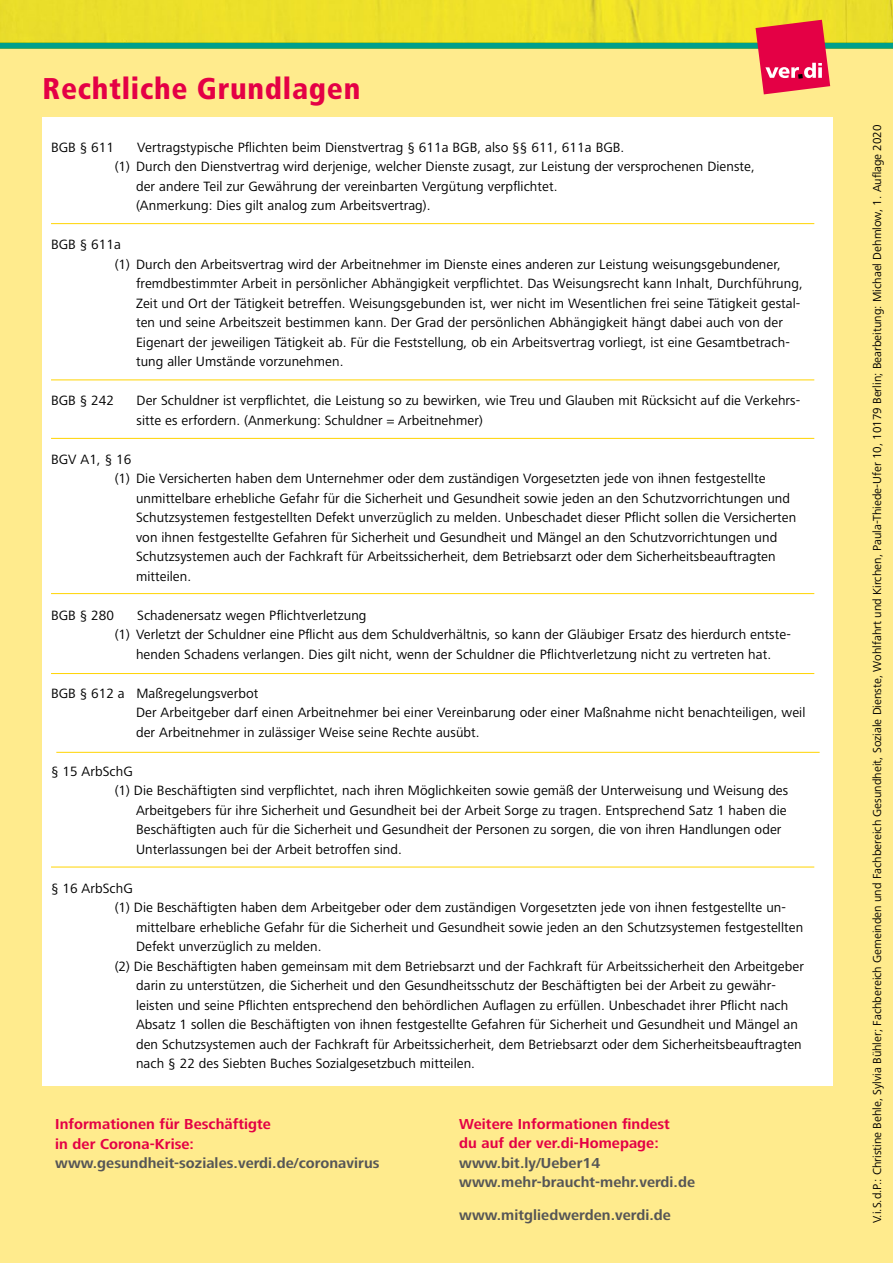
<style>
.page{position:relative;width:893px;height:1263px;background:#fff}
.page>*{position:absolute;margin:0;border:0;box-sizing:border-box;transform-origin:0 0}
.t1{font:900 condensed 30px "Frutiger";letter-spacing:.025em;color:#e40045}
.t2{font:700 15px/19.5px "Frutiger Next LT";letter-spacing:.005em;color:#565656}
.t3{font:700 15px/19.5px "Frutiger Next LT";letter-spacing:.005em;color:#e40045}
.t4{font:13.95px/19.5px "Frutiger Next LT";letter-spacing:.005em;color:#000}
.t5{font:12px "Frutiger Next LT";color:#000}
</style>
<div class="page">
<div style="left:0;top:48px;width:893px;height:1215px;background:#ffeb8d"></div>
<div style="left:0;top:0;width:893px;height:43px;background:#ede02a"></div>
<div style="left:0;top:43px;width:893px;height:6px;background:#009f8b"></div>
<div style="left:43px;top:117px;width:790px;height:969px;background:#fff"></div>
<hr style="left:51px;top:223px;width:763px;height:1px;background:#ffd400">
<hr style="left:51px;top:379px;width:763px;height:1px;background:#ffd400">
<hr style="left:51px;top:438px;width:763px;height:1px;background:#ffd400">
<hr style="left:51px;top:593px;width:763px;height:1px;background:#ffd400">
<hr style="left:51px;top:673px;width:763px;height:1px;background:#ffd400">
<svg style="left:755px;top:20px;width:75px;height:74px;background:#e63c56"></svg>
<hr style="left:56px;top:752px;width:764px;height:1px;background:#ffd400">
<hr style="left:51px;top:867px;width:763px;height:1px;background:#ffd400">
<h1 class="t1" style="left:43px;top:70px;width:319px">Rechtliche Grundlagen</h1>
<p class="t4" style="left:51px;top:137px;width:65px">BGB § 611</p>
<p class="t4" style="left:137px;top:137px;width:489px">Vertragstypische Pflichten beim Dienstvertrag § 611a BGB, also §§ 611, 611a BGB.</p>
<p class="t4" style="left:115px;top:157px;width:642px">(1) Durch den Dienstvertrag wird derjenige, welcher Dienste zusagt, zur Leistung der versprochenen Dienste,</p>
<p class="t4" style="left:136px;top:176px;width:423px">der andere Teil zur Gewährung der vereinbarten Vergütung verpflichtet.</p>
<p class="t4" style="left:136px;top:196px;width:296px">(Anmerkung: Dies gilt analog zum Arbeitsvertrag).</p>
<p class="t4" style="left:51px;top:235px;width:71px">BGB § 611a</p>
<p class="t4" style="left:115px;top:254px;width:668px">(1) Durch den Arbeitsvertrag wird der Arbeitnehmer im Dienste eines anderen zur Leistung weisungsgebundener,</p>
<p class="t4" style="left:136px;top:274px;width:668px">fremdbestimmter Arbeit in persönlicher Abhängigkeit verpflichtet. Das Weisungsrecht kann Inhalt, Durchführung,</p>
<p class="t4" style="left:136px;top:293px;width:666px">Zeit und Ort der Tätigkeit betreffen. Weisungsgebunden ist, wer nicht im Wesentlichen frei seine Tätigkeit gestal-</p>
<p class="t4" style="left:136px;top:313px;width:648px">ten und seine Arbeitszeit bestimmen kann. Der Grad der persönlichen Abhängigkeit hängt dabei auch von der</p>
<p class="t4" style="left:136px;top:332px;width:655px">Eigenart der jeweiligen Tätigkeit ab. Für die Feststellung, ob ein Arbeitsvertrag vorliegt, ist eine Gesamtbetrach-</p>
<p class="t4" style="left:136px;top:352px;width:209px">tung aller Umstände vorzunehmen.</p>
<p class="t4" style="left:51px;top:391px;width:65px">BGB § 242</p>
<p class="t4" style="left:137px;top:391px;width:665px">Der Schuldner ist verpflichtet, die Leistung so zu bewirken, wie Treu und Glauben mit Rücksicht auf die Verkehrs&shy;sitte es erfordern. (Anmerkung: Schuldner = Arbeitnehmer)</p>
<p class="t4" style="left:51px;top:449px;width:82px">BGV A1, § 16</p>
<p class="t4" style="left:115px;top:469px;width:652px">(1) Die Versicherten haben dem Unternehmer oder dem zuständigen Vorgesetzten jede von ihnen festgestellte</p>
<p class="t4" style="left:136px;top:488px;width:655px">unmittelbare erhebliche Gefahr für die Sicherheit und Gesundheit sowie jeden an den Schutzvorrichtungen und</p>
<p class="t4" style="left:136px;top:508px;width:662px">Schutzsystemen festgestellten Defekt unverzüglich zu melden. Unbeschadet dieser Pflicht sollen die Versicherten</p>
<p class="t4" style="left:136px;top:527px;width:643px">von ihnen festgestellte Gefahren für Sicherheit und Gesundheit und Mängel an den Schutzvorrichtungen und</p>
<p class="t4" style="left:136px;top:547px;width:641px">Schutzsystemen auch der Fachkraft für Arbeitssicherheit, dem Betriebsarzt oder dem Sicherheitsbeauftragten</p>
<p class="t4" style="left:136px;top:566px;width:57px">mitteilen.</p>
<p class="t4" style="left:51px;top:605px;width:65px">BGB § 280</p>
<p class="t4" style="left:137px;top:605px;width:231px">Schadenersatz wegen Pflichtverletzung</p>
<p class="t4" style="left:115px;top:625px;width:677px">(1) Verletzt der Schuldner eine Pflicht aus dem Schuldverhältnis, so kann der Gläubiger Ersatz des hierdurch entste-</p>
<p class="t4" style="left:136px;top:644px;width:637px">henden Schadens verlangen. Dies gilt nicht, wenn der Schuldner die Pflichtverletzung nicht zu vertreten hat.</p>
<p class="t4" style="left:136px;top:683px;width:671px;text-indent:-85px">BGB § 612 a Maßregelungsverbot<br>Der Arbeitgeber darf einen Arbeitnehmer bei einer Vereinbarung oder einer Maßnahme nicht benachteiligen, weil der Arbeitnehmer in zulässiger Weise seine Rechte ausübt.</p>
<p class="t4" style="left:51px;top:761px;width:83px">§ 15 ArbSchG</p>
<p class="t4" style="left:115px;top:781px;width:675px">(1) Die Beschäftigten sind verpflichtet, nach ihren Möglichkeiten sowie gemäß der Unterweisung und Weisung des</p>
<p class="t4" style="left:136px;top:800px;width:652px">Arbeitgebers für ihre Sicherheit und Gesundheit bei der Arbeit Sorge zu tragen. Entsprechend Satz 1 haben die</p>
<p class="t4" style="left:136px;top:820px;width:647px">Beschäftigten auch für die Sicherheit und Gesundheit der Personen zu sorgen, die von ihren Handlungen oder</p>
<p class="t4" style="left:136px;top:839px;width:267px">Unterlassungen bei der Arbeit betroffen sind.</p>
<p class="t4" style="left:51px;top:878px;width:83px">§ 16 ArbSchG</p>
<p class="t4" style="left:115px;top:898px;width:673px">(1) Die Beschäftigten haben dem Arbeitgeber oder dem zuständigen Vorgesetzten jede von ihnen festgestellte un-</p>
<p class="t4" style="left:136px;top:917px;width:669px">mittelbare erhebliche Gefahr für die Sicherheit und Gesundheit sowie jeden an den Schutzsystemen festgestellten</p>
<p class="t4" style="left:136px;top:937px;width:187px">Defekt unverzüglich zu melden.</p>
<p class="t4" style="left:115px;top:956px;width:691px">(2) Die Beschäftigten haben gemeinsam mit dem Betriebsarzt und der Fachkraft für Arbeitssicherheit den Arbeitgeber</p>
<p class="t4" style="left:136px;top:976px;width:641px">darin zu unterstützen, die Sicherheit und den Gesundheitsschutz der Beschäftigten bei der Arbeit zu gewähr-</p>
<p class="t4" style="left:136px;top:995px;width:654px">leisten und seine Pflichten entsprechend den behördlichen Auflagen zu erfüllen. Unbeschadet ihrer Pflicht nach</p>
<p class="t4" style="left:136px;top:1015px;width:663px">Absatz 1 sollen die Beschäftigten von ihnen festgestellte Gefahren für Sicherheit und Gesundheit und Mängel an</p>
<p class="t4" style="left:136px;top:1034px;width:667px">den Schutzsystemen auch der Fachkraft für Arbeitssicherheit, dem Betriebsarzt oder dem Sicherheitsbeauftragten</p>
<p class="t4" style="left:136px;top:1054px;width:340px">nach § 22 des Siebten Buches Sozialgesetzbuch mitteilen.</p>
<p class="t3" style="left:55px;top:1114px;width:217px">Informationen für Beschäftigte in der Corona-Krise:</p>
<p class="t2" style="left:55px;top:1153px;width:326px">www.gesundheit-soziales.verdi.de/coronavirus</p>
<p class="t3" style="left:459px;top:1114px;width:212px">Weitere Informationen findest du auf der ver.di-Homepage:</p>
<p class="t2" style="left:459px;top:1153px;width:237px">www.bit.ly/Ueber14 www.mehr-braucht-mehr.verdi.de</p>
<p class="t2" style="left:459px;top:1205px;width:213px">www.mitgliedwerden.verdi.de</p>
<p class="t5" style="left:870px;top:1223px;width:1100px;rotate:-90deg">V.i.S.d.P.: Christine Behle, Sylvia Bühler; Fachbereich Gemeinden und Fachbereich Gesundheit, Soziale Dienste, Wohlfahrt und Kirchen, Paula-Thiede-Ufer 10, 10179 Berlin; Bearbeitung: Michael Dehmlow, 1. Auflage 2020</p>
</div>
